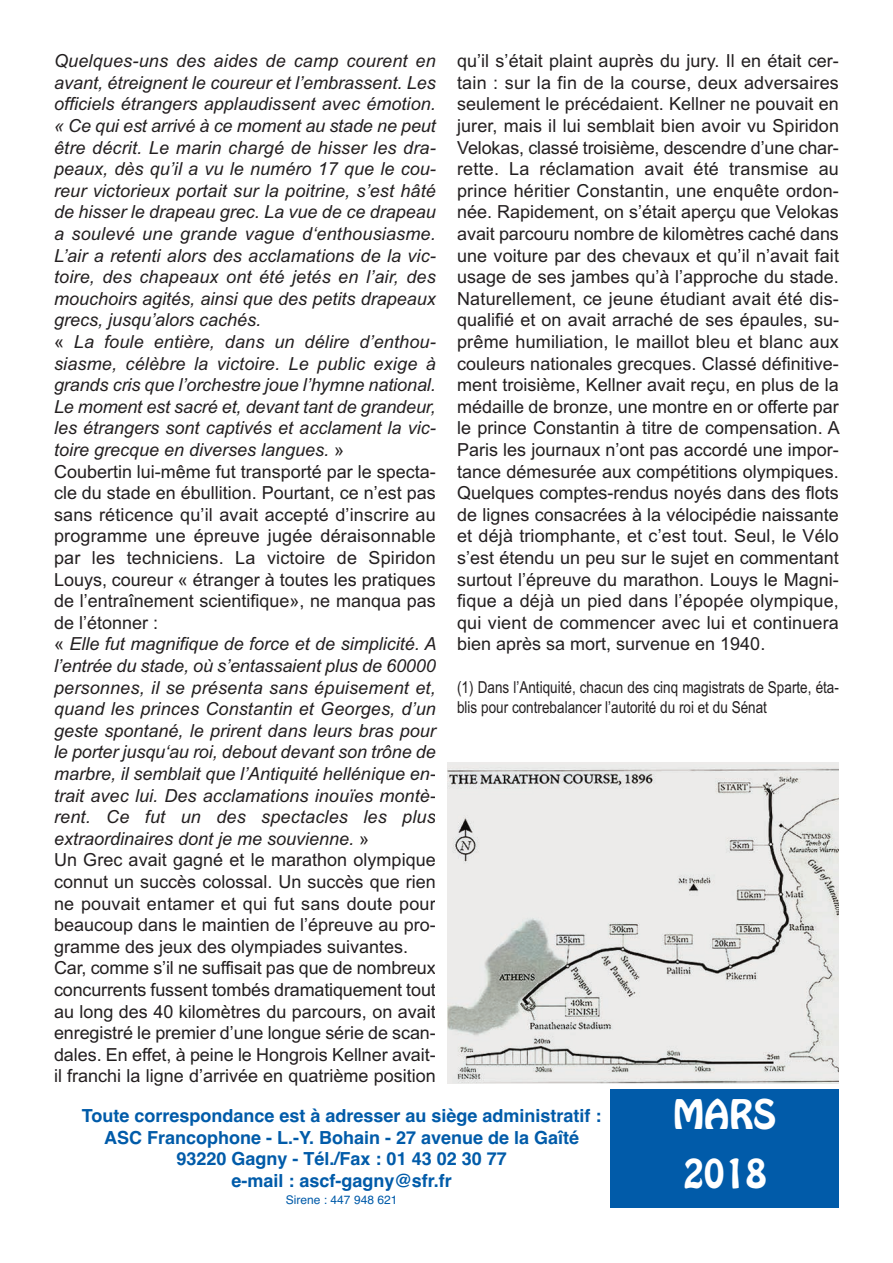
<style>
.page{position:relative;width:893px;height:1263px;background:#fff}
.page>*{position:absolute;margin:0;border:0;box-sizing:border-box;transform-origin:0 0}
.t1{font:36px/59.2px "Hobo";color:#fff}
.t2{font:italic 18px/21.6px "Arial";color:#231f20}
.t3{font:18px/21.6px "Arial";color:#231f20;text-align:justify}
.t4{font:700 18px/21.6px "Helvetica";color:#015ba9;text-align:center}
.t5{font:16.5px/20.9px "Arial Narrow";color:#231f20}
.t6{font:12px "Helvetica";color:#015ba9}
.s1{font-style:normal}
</style>
<div class="page">
<div style="left:610px;top:1089px;width:229px;height:119px;background:#015ba9"></div>
<img style="left:448px;top:762px;width:391px;height:321px">
<p class="t2" style="left:54px;top:50px;width:384px">Quelques-uns des aides de camp courent en avant, étreignent le coureur et l’embrassent. Les officiels étrangers applaudissent avec émotion. « Ce qui est arrivé à ce moment au stade ne peut être décrit. Le marin chargé de hisser les dra&shy;peaux, dès qu’il a vu le numéro 17 que le cou&shy;reur victorieux portait sur la poitrine, s’est hâté de hisser le drapeau grec. La vue de ce drapeau a soulevé une grande vague d‘enthousiasme.<br>L’air a retenti alors des acclamations de la vic&shy;toire, des chapeaux ont été jetés en l’air, des mouchoirs agités, ainsi que des petits drapeaux grecs, jusqu’alors cachés.<br><span class="s1">«</span> La foule entière, dans un délire d’enthou&shy;siasme, célèbre la victoire. Le public exige à grands cris que l’orchestre joue l’hymne national.<br>Le moment est sacré et, devant tant de grandeur, les étrangers sont captivés et acclament la vic&shy;toire grecque en diverses langues. <span class="s1">»<br>Coubertin lui-même fut transporté par le specta&shy;cle du stade en ébullition. Pourtant, ce n’est pas sans réticence qu’il avait accepté d’inscrire au programme une épreuve jugée déraisonnable par les techniciens. La victoire de Spiridon Louys, coureur « étranger à toutes les pratiques de l’entraînement scientifique», ne manqua pas de l’étonner :<br>«</span> Elle fut magnifique de force et de simplicité. A l’entrée du stade, où s’entassaient plus de 60000 personnes, il se présenta sans épuisement et, quand les princes Constantin et Georges, d’un geste spontané, le prirent dans leurs bras pour le porter jusqu‘au roi, debout devant son trône de marbre, il semblait que l’Antiquité hellénique en&shy;trait avec lui. Des acclamations inouïes montè&shy;rent. Ce fut un des spectacles les plus extraordinaires dont je me souvienne. <span class="s1">»<br>Un Grec avait gagné et le marathon olympique connut un succès colossal. Un succès que rien ne pouvait entamer et qui fut sans doute pour beaucoup dans le maintien de l’épreuve au pro&shy;gramme des jeux des olympiades suivantes.<br>Car, comme s’il ne suffisait pas que de nombreux concurrents fussent tombés dramatiquement tout au long des 40 kilomètres du parcours, on avait enregistré le premier d’une longue série de scan&shy;dales. En effet, à peine le Hongrois Kellner avait&shy;il franchi la ligne d’arrivée en quatrième position</span></p>
<p class="t3" style="left:457px;top:50px;width:384px">qu’il s’était plaint auprès du jury. Il en était cer&shy;tain : sur la fin de la course, deux adversaires seulement le précédaient. Kellner ne pouvait en jurer, mais il lui semblait bien avoir vu Spiridon Velokas, classé troisième, descendre d’une char&shy;rette. La réclamation avait été transmise au prince héritier Constantin, une enquête ordon&shy;née. Rapidement, on s’était aperçu que Velokas avait parcouru nombre de kilomètres caché dans une voiture par des chevaux et qu’il n’avait fait usage de ses jambes qu’à l’approche du stade.<br>Naturellement, ce jeune étudiant avait été dis&shy;qualifié et on avait arraché de ses épaules, su&shy;prême humiliation, le maillot bleu et blanc aux couleurs nationales grecques. Classé définitive&shy;ment troisième, Kellner avait reçu, en plus de la médaille de bronze, une montre en or offerte par le prince Constantin à titre de compensation. A Paris les journaux n’ont pas accordé une impor&shy;tance démesurée aux compétitions olympiques.<br>Quelques comptes-rendus noyés dans des flots de lignes consacrées à la vélocipédie naissante et déjà triomphante, et c’est tout. Seul, le Vélo s’est étendu un peu sur le sujet en commentant surtout l’épreuve du marathon. Louys le Magni&shy;fique a déjà un pied dans l’épopée olympique, qui vient de commencer avec lui et continuera bien après sa mort, survenue en 1940.</p>
<p class="t5" style="left:457px;top:676px;width:383px">(1) Dans l’Antiquité, chacun des cinq magistrats de Sparte, éta&shy;blis pour contrebalancer l’autorité du roi et du Sénat</p>
<p class="t4" style="left:82px;top:1105px;width:521px">Toute correspondance est à adresser au siège administratif :<br>ASC Francophone - L.-Y. Bohain - 27 avenue de la Gaîté 93220 Gagny - Tél./Fax : 01 43 02 30 77<br>e-mail : ascf-gagny@sfr.fr</p>
<p class="t6" style="left:286px;top:1193px;width:113px">Sirene : 447 948 621</p>
<h1 class="t1" style="left:673px;top:1088px;width:105px">MARS<br>2018</h1>
</div>
